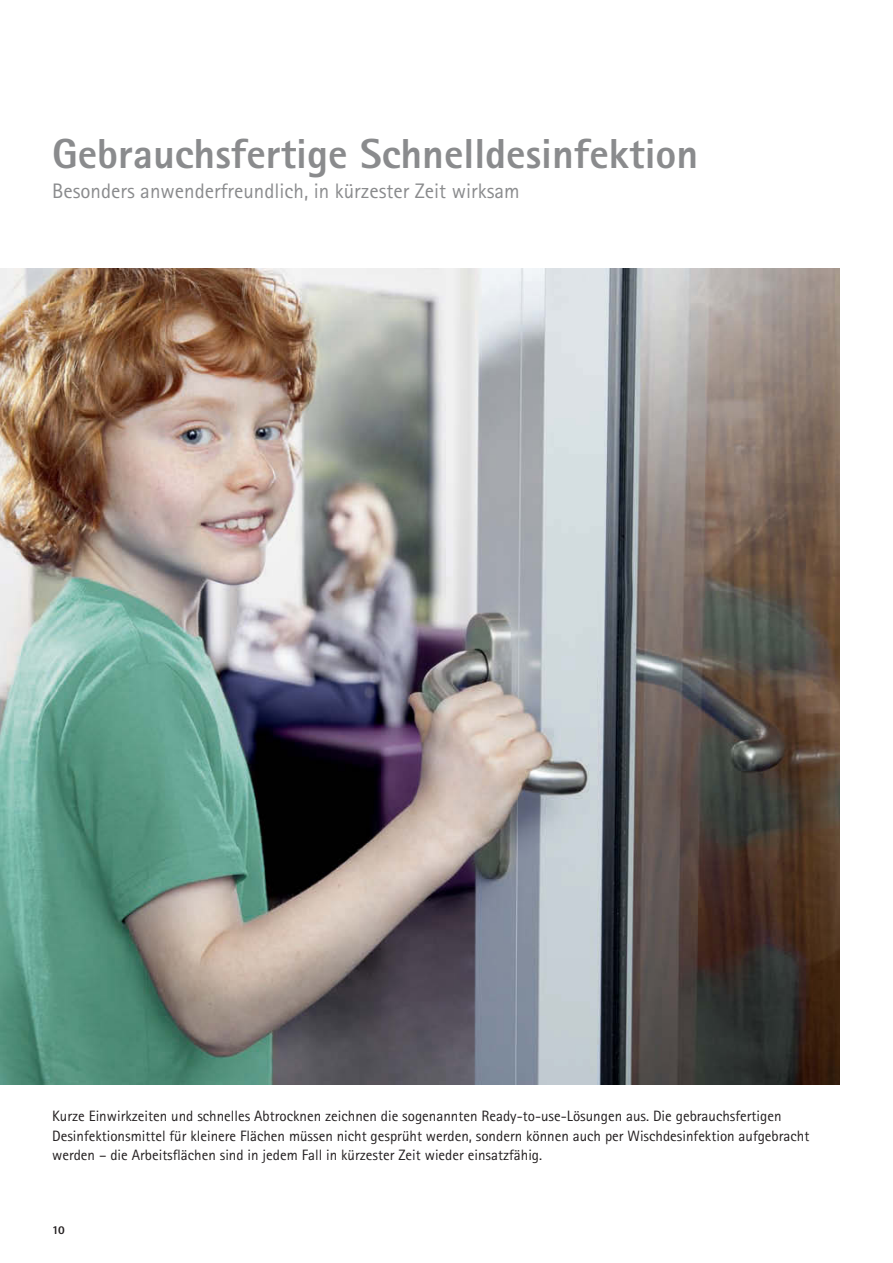
<style>
.page{position:relative;width:893px;height:1263px;background:#fff}
.page>*{position:absolute;margin:0;border:0;box-sizing:border-box;transform-origin:0 0}
.t1{font:800 42px "Rotis Sans Serif";color:#8a8b8d}
.t2{font:21px "Rotis Sans Serif";color:#8a8b8d}
.t3{font:15px/19.5px "Rotis Sans Serif";color:#221e1f}
.t4{font:800 12px "Rotis Sans Serif";color:#221e1f}
</style>
<div class="page">
<img style="left:0;top:269px;width:840px;height:815px">
<h1 class="t1" style="left:52px;top:127px;width:648px">Gebrauchsfertige Schnelldesinfektion</h1>
<h2 class="t2" style="left:52px;top:178px;width:469px">Besonders anwenderfreundlich, in kürzester Zeit wirksam</h2>
<p class="t3" style="left:52px;top:1106px;width:759px">Kurze Einwirkzeiten und schnelles Abtrocknen zeichnen die sogenannten Ready-to-use-Lösungen aus. Die gebrauchsfertigen<br>Desinfektionsmittel für kleinere Flächen müssen nicht gesprüht werden, sondern können auch per Wischdesinfektion aufgebracht werden – die Arbeitsflächen sind in jedem Fall in kürzester Zeit wieder einsatzfähig.</p>
<p class="t4" style="left:52px;top:1222px;width:14px">10</p>
</div>
